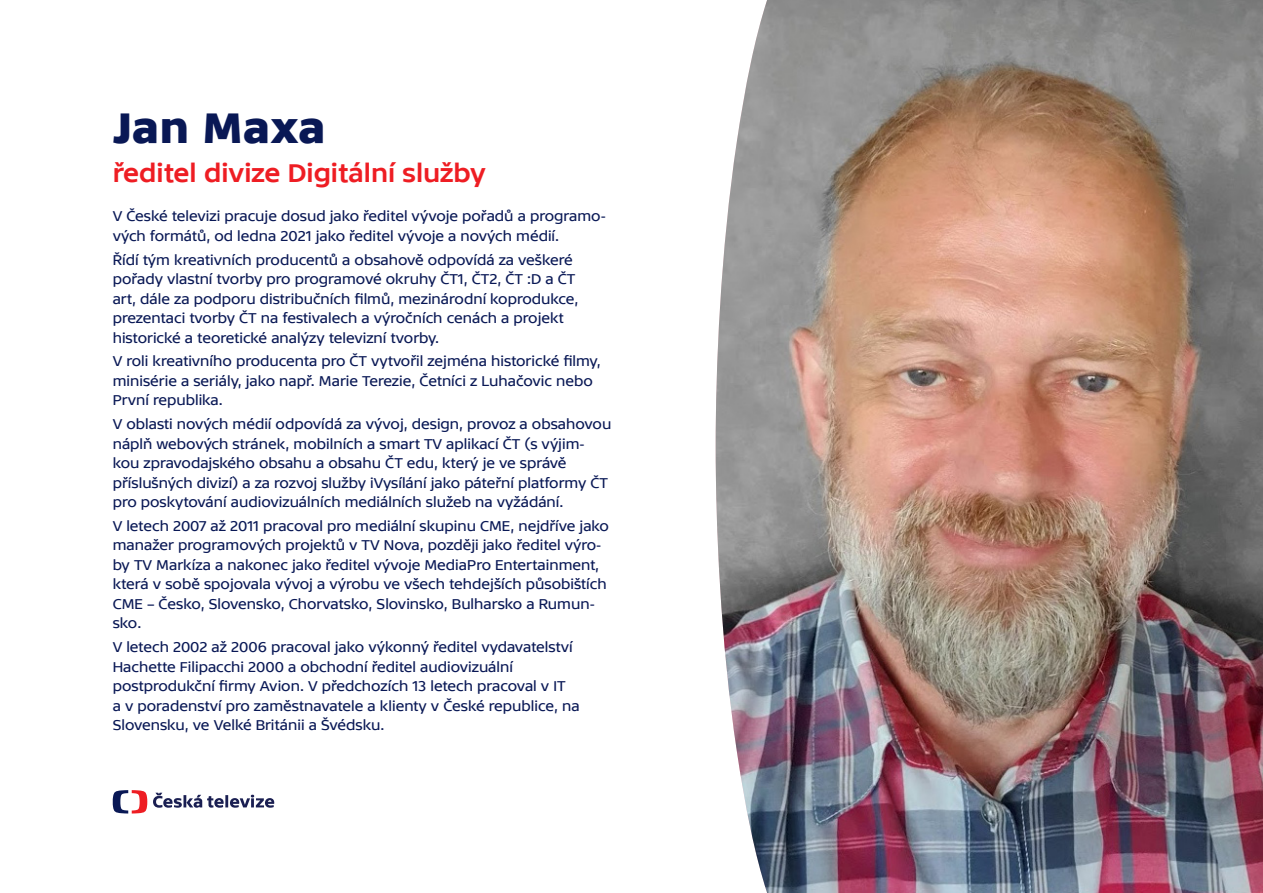
<style>
.page{position:relative;width:1263px;height:893px;background:#fff}
.page>*{position:absolute;margin:0;border:0;box-sizing:border-box;transform-origin:0 0}
.t1{font:45px "TV Sans Print Hea";color:#091855}
.t2{font:27px "TV Sans Print Med";color:#ee1d23}
.t3{font:15px/19.5px "TV Sans Print";color:#091855}
</style>
<div class="page">
<svg style="left:113px;top:790px;width:34px;height:23px"></svg>
<svg style="left:153px;top:793px;width:122px;height:15px"></svg>
<img style="left:716px;top:0;width:547px;height:893px">
<p class="t1" style="left:113px;top:101px;width:215px">Jan Maxa</p>
<p class="t2" style="left:113px;top:157px;width:375px">ředitel divize Digitální služby</p>
<p class="t3" style="left:113px;top:206px;width:495px">V České televizi pracuje dosud jako ředitel vývoje pořadů a programo&shy;vých formátů, od ledna 2021 jako ředitel vývoje a nových médií.</p>
<p class="t3" style="left:113px;top:250px;width:467px">Řídí tým kreativních producentů a obsahově odpovídá za veškeré pořady vlastní tvorby pro programové okruhy ČT1, ČT2, ČT :D a ČT art, dále za podporu distribučních filmů, mezinárodní koprodukce, prezentaci tvorby ČT na festivalech a výročních cenách a projekt historické a teoretické analýzy televizní tvorby.</p>
<p class="t3" style="left:113px;top:351px;width:489px">V roli kreativního producenta pro ČT vytvořil zejména historické filmy, minisérie a seriály, jako např. Marie Terezie, Četníci z Luhačovic nebo<br>První republika.</p>
<p class="t3" style="left:113px;top:414px;width:500px">V oblasti nových médií odpovídá za vývoj, design, provoz a obsahovou náplň webových stránek, mobilních a smart TV aplikací ČT (s výjim&shy;kou zpravodajského obsahu a obsahu ČT edu, který je ve správě příslušných divizí) a za rozvoj služby iVysílání jako páteřní platformy ČT pro poskytování audiovizuálních mediálních služeb na vyžádání.</p>
<p class="t3" style="left:113px;top:516px;width:498px">V letech 2007 až 2011 pracoval pro mediální skupinu CME, nejdříve jako manažer programových projektů v TV Nova, později jako ředitel výro&shy;by TV Markíza a nakonec jako ředitel vývoje MediaPro Entertainment, která v sobě spojovala vývoj a výrobu ve všech tehdejších působištích CME – Česko, Slovensko, Chorvatsko, Slovinsko, Bulharsko a Rumun&shy;sko.</p>
<p class="t3" style="left:113px;top:637px;width:469px">V letech 2002 až 2006 pracoval jako výkonný ředitel vydavatelství Hachette Filipacchi 2000 a obchodní ředitel audiovizuální postprodukční firmy Avion. V předchozích 13 letech pracoval v IT<br>a v poradenství pro zaměstnavatele a klienty v České republice, na Slovensku, ve Velké Británii a Švédsku.</p>
</div>
